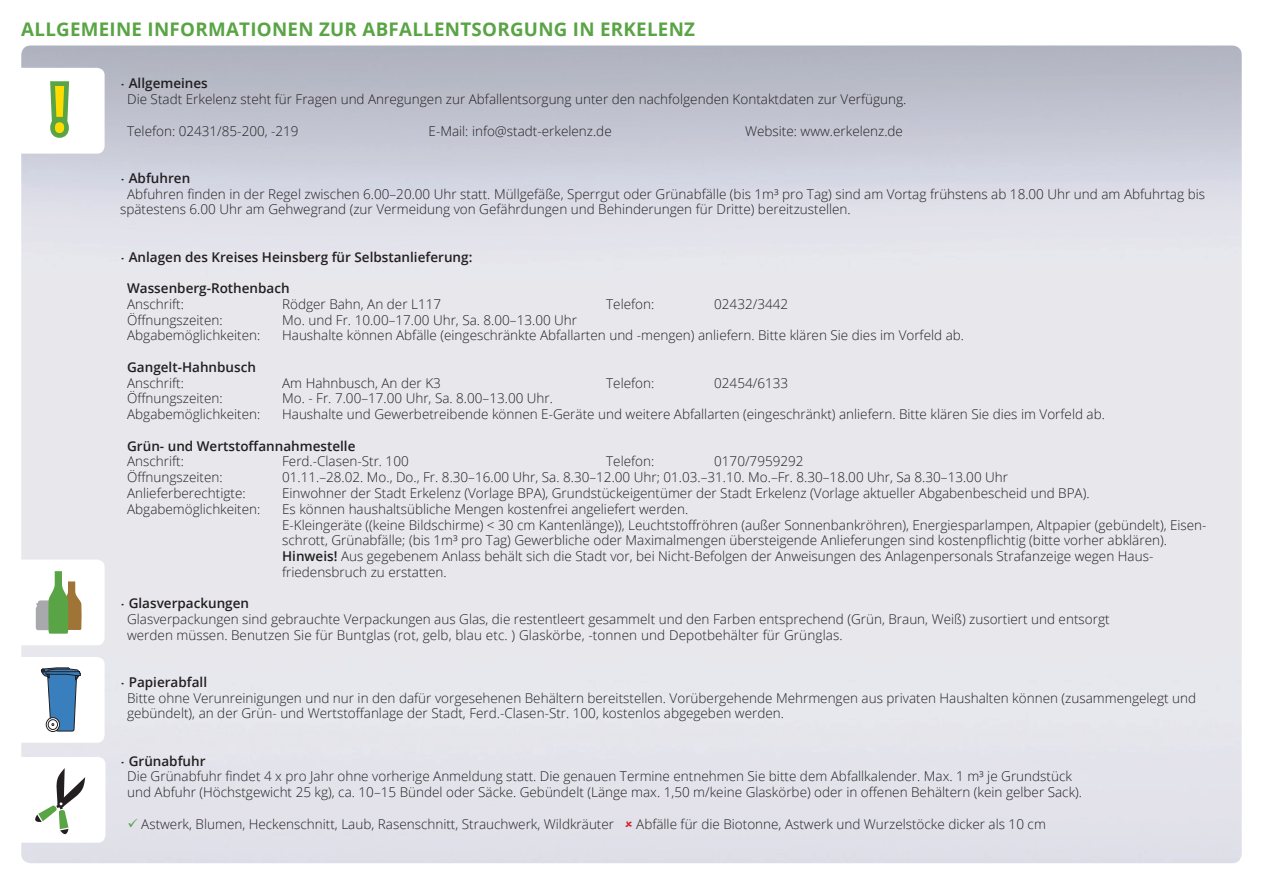
<style>
.page{position:relative;width:1263px;height:893px;background:#fff}
.page>*{position:absolute;margin:0;border:0;box-sizing:border-box;transform-origin:0 0}
.t1{font:700 64.8px "Open Sans";color:#ffdc01;scale:.83 1}
.t2{font:700 18.75px "Open Sans";letter-spacing:.015em;color:#59a445}
.t3{font:300 13.5px/15.8px "Open Sans";color:#231f20}
.t4{font:600 13.5px "Open Sans";color:#231f20}
.s1{font-size:9.15px}
.s2{font-weight:600}
.s3{font-weight:300;font-size:9.15px}
.s4{color:#59a445}
</style>
<div class="page">
<svg style="left:21px;top:68px;width:84px;height:86px"></svg>
<svg style="left:21px;top:559px;width:84px;height:86px"></svg>
<svg style="left:21px;top:657px;width:84px;height:86px"></svg>
<div style="left:48px;top:719px;width:10px;height:11px;border:1px solid #231f20;border-radius:50%"></div>
<svg style="left:21px;top:757px;width:84px;height:86px"></svg>
<svg style="left:626px;top:820px;width:6px;height:7px"></svg>
<h2 class="t2" style="left:21px;top:16px;width:675px">ALLGEMEINE INFORMATIONEN ZUR ABFALLENTSORGUNG IN ERKELENZ</h2>
<h1 class="t1" style="left:52px;top:63px;width:20px">!</h1>
<p class="t3" style="left:127px;top:75px;width:781px;text-indent:-7px"><span class="s1">•</span> <span class="s2">Allgemeines<br></span>Die Stadt Erkelenz steht für Fragen und Anregungen zur Abfallentsorgung unter den nachfolgenden Kontaktdaten zur Verfügung.</p>
<p class="t3" style="left:127px;top:123px;width:173px">Telefon: 02431/85-200, -219</p>
<p class="t3" style="left:429px;top:123px;width:185px">E-Mail: info@stadt-erkelenz.de</p>
<p class="t3" style="left:745px;top:123px;width:159px">Website: www.erkelenz.de</p>
<p class="t4" style="left:120px;top:169px;width:72px"><span class="s3">•</span> Abfuhren</p>
<p class="t3" style="left:127px;top:186px;width:1079px">Abfuhren finden in der Regel zwischen 6.00–20.00 Uhr statt. Müllgefäße, Sperrgut oder Grünabfälle (bis 1m³ pro Tag) sind am Vortag frühstens ab 18.00 Uhr und am Abfuhrtag bis</p>
<p class="t3" style="left:120px;top:201px;width:732px">spätestens 6.00 Uhr am Gehwegrand (zur Vermeidung von Gefährdungen und Behinderungen für Dritte) bereitzustellen.</p>
<p class="t4" style="left:120px;top:247px;width:354px"><span class="s3">•</span> Anlagen des Kreises Heinsberg für Selbstanlieferung:</p>
<p class="t4" style="left:127px;top:279px;width:164px">Wassenberg-Rothenbach</p>
<p class="t3" style="left:127px;top:296px;width:58px">Anschrift:</p>
<p class="t3" style="left:282px;top:296px;width:160px">Rödger Bahn, An der L117</p>
<p class="t3" style="left:606px;top:296px;width:50px">Telefon:</p>
<p class="t3" style="left:714px;top:296px;width:75px">02432/3442</p>
<p class="t3" style="left:127px;top:312px;width:97px">Öffnungszeiten:</p>
<p class="t3" style="left:282px;top:312px;width:297px">Mo. und Fr. 10.00–17.00 Uhr, Sa. 8.00–13.00 Uhr</p>
<p class="t3" style="left:127px;top:327px;width:135px">Abgabemöglichkeiten:</p>
<p class="t3" style="left:282px;top:327px;width:683px">Haushalte können Abfälle (eingeschränkte Abfallarten und -mengen) anliefern. Bitte klären Sie dies im Vorfeld ab.</p>
<p class="t4" style="left:127px;top:358px;width:130px">Gangelt-Hahnbusch</p>
<p class="t3" style="left:127px;top:375px;width:58px">Anschrift:</p>
<p class="t3" style="left:282px;top:375px;width:160px">Am Hahnbusch, An der K3</p>
<p class="t3" style="left:606px;top:375px;width:50px">Telefon:</p>
<p class="t3" style="left:714px;top:375px;width:75px">02454/6133</p>
<p class="t3" style="left:127px;top:390px;width:97px">Öffnungszeiten:</p>
<p class="t3" style="left:282px;top:390px;width:272px">Mo. - Fr. 7.00–17.00 Uhr, Sa. 8.00–13.00 Uhr.</p>
<p class="t3" style="left:127px;top:406px;width:135px">Abgabemöglichkeiten:</p>
<p class="t3" style="left:282px;top:406px;width:824px">Haushalte und Gewerbetreibende können E-Geräte und weitere Abfallarten (eingeschränkt) anliefern. Bitte klären Sie dies im Vorfeld ab.</p>
<p class="t4" style="left:127px;top:437px;width:230px">Grün- und Wertstoffannahmestelle</p>
<p class="t3" style="left:127px;top:453px;width:58px">Anschrift:</p>
<p class="t3" style="left:282px;top:453px;width:128px">Ferd.-Clasen-Str. 100</p>
<p class="t3" style="left:606px;top:453px;width:50px">Telefon:</p>
<p class="t3" style="left:714px;top:453px;width:91px">0170/7959292</p>
<p class="t3" style="left:127px;top:469px;width:97px">Öffnungszeiten:</p>
<p class="t3" style="left:282px;top:469px;width:727px">01.11.–28.02. Mo., Do., Fr. 8.30–16.00 Uhr, Sa. 8.30–12.00 Uhr; 01.03.–31.10. Mo.–Fr. 8.30–18.00 Uhr, Sa 8.30–13.00 Uhr</p>
<p class="t3" style="left:127px;top:485px;width:120px">Anlieferberechtigte:</p>
<p class="t3" style="left:282px;top:485px;width:809px">Einwohner der Stadt Erkelenz (Vorlage BPA), Grundstückeigentümer der Stadt Erkelenz (Vorlage aktueller Abgabenbescheid und BPA).</p>
<p class="t3" style="left:127px;top:501px;width:135px">Abgabemöglichkeiten:</p>
<p class="t3" style="left:282px;top:501px;width:926px">Es können haushaltsübliche Mengen kostenfrei angeliefert werden.<br>E-Kleingeräte ((keine Bildschirme) &lt; 30 cm Kantenlänge)), Leuchtstoffröhren (außer Sonnenbankröhren), Energiesparlampen, Altpapier (gebündelt), Eisen&shy;schrott, Grünabfälle; (bis 1m³ pro Tag) Gewerbliche oder Maximalmengen übersteigende Anlieferungen sind kostenpflichtig (bitte vorher abklären).<br><span class="s2">Hinweis!</span> Aus gegebenem Anlass behält sich die Stadt vor, bei Nicht-Befolgen der Anweisungen des Anlagenpersonals Strafanzeige wegen Haus&shy;friedensbruch zu erstatten.</p>
<p class="t3" style="left:127px;top:595px;width:984px;text-indent:-7px"><span class="s1">•</span> <span class="s2">Glasverpackungen<br></span>Glasverpackungen sind gebrauchte Verpackungen aus Glas, die restentleert gesammelt und den Farben entsprechend (Grün, Braun, Weiß) zusortiert und entsorgt werden müssen. Benutzen Sie für Buntglas (rot, gelb, blau etc. ) Glaskörbe, -tonnen und Depotbehälter für Grünglas.</p>
<p class="t3" style="left:127px;top:674px;width:1070px;text-indent:-7px"><span class="s1">•</span> <span class="s2">Papierabfall<br></span>Bitte ohne Verunreinigungen und nur in den dafür vorgesehenen Behältern bereitstellen. Vorübergehende Mehrmengen aus privaten Haushalten können (zusammengelegt und gebündelt), an der Grün- und Wertstoffanlage der Stadt, Ferd.-Clasen-Str. 100, kostenlos abgegeben werden.</p>
<p class="t3" style="left:127px;top:753px;width:956px;text-indent:-7px"><span class="s1">•</span> <span class="s2">Grünabfuhr<br></span>Die Grünabfuhr findet 4 x pro Jahr ohne vorherige Anmeldung statt. Die genauen Termine entnehmen Sie bitte dem Abfallkalender. Max. 1 m³ je Grundstück und Abfuhr (Höchstgewicht 25 kg), ca. 10–15 Bündel oder Säcke. Gebündelt (Länge max. 1,50 m/keine Glaskörbe) oder in offenen Behältern (kein gelber Sack).</p>
<p class="t3" style="left:128px;top:816px;width:488px"><span class="s4">✓</span> Astwerk, Blumen, Heckenschnitt, Laub, Rasenschnitt, Strauchwerk, Wildkräuter</p>
<p class="t3" style="left:636px;top:816px;width:411px">Abfälle für die Biotonne, Astwerk und Wurzelstöcke dicker als 10 cm</p>
</div>
